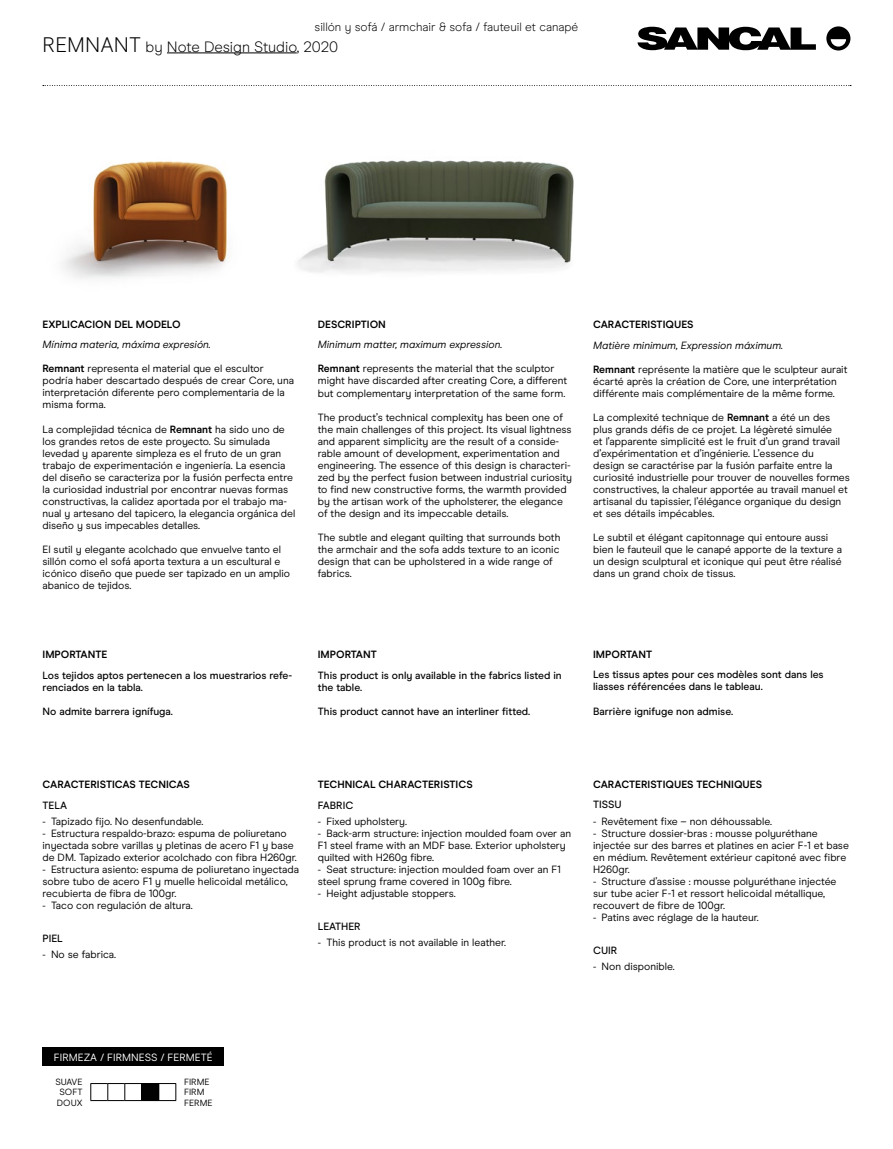
<style>
.page{position:relative;width:893px;height:1149px;background:#fff}
.page>*{position:absolute;margin:0;border:0;box-sizing:border-box;transform-origin:0 0}
.t1{font:300 15px "Modern Era";color:#000}
.t2{font:300 12px "Modern Era";color:#000}
.t3{font:10.5px/12px "Modern Era";color:#000}
.t4{font:500 10.5px/12px "Modern Era";color:#000}
.t5{font:700 10.5px "Modern Era";color:#000}
.t6{font:italic 10.5px "Modern Era";color:#000}
.t7{font:10.5px "Modern Era";color:#fff}
.t8{font:9px/10.5px "Modern Era";color:#000;text-align:justify}
.s1{font-size:21px}
.s2{font-weight:700}
.s3{font-family:"Myriad Pro"}
</style>
<div class="page">
<hr style="left:167px;top:52px;width:130px;height:1px;background:#000">
<svg style="left:43px;top:85px;width:808px;height:1px"></svg>
<svg style="left:826px;top:26px;width:24px;height:24px"></svg>
<svg style="left:637px;top:27px;width:179px;height:23px"></svg>
<img style="left:297px;top:160px;width:277px;height:113px">
<div style="left:43px;top:1047px;width:181px;height:18px;background:#000"></div>
<svg style="left:90px;top:1083px;width:86px;height:17px"></svg>
<img style="left:63px;top:161px;width:165px;height:118px">
<p class="t2" style="left:315px;top:20px;width:265px">sillón y sofá / armchair &amp; sofa / fauteuil et canapé</p>
<h1 class="t1" style="left:43px;top:38px;width:297px"><span class="s1">REMNANT</span> by Note Design Studio, 2020</h1>
<p class="t5" style="left:43px;top:318px;width:140px">EXPLICACION DEL MODELO</p>
<p class="t6" style="left:43px;top:338px;width:170px">Mínima materia, máxima expresión.</p>
<p class="t3" style="left:43px;top:363px;width:253px"><span class="s2">Remnant</span> representa el material que el escultor podría haber descartado después de crear Core, una interpretación diferente pero complementaria de la misma forma.</p>
<p class="t3" style="left:43px;top:423px;width:254px">La complejidad técnica de <span class="s2">Remnant</span> ha sido uno de los grandes retos de este proyecto. Su simulada levedad y aparente simpleza es el fruto de un gran trabajo de experimentación e ingeniería. La esencia del diseño se caracteriza por la fusión perfecta entre la curiosidad industrial por encontrar nuevas formas constructivas, la calidez aportada por el trabajo ma&shy;nual y artesano del tapicero, la elegancia orgánica del diseño y sus impecables detalles.</p>
<p class="t3" style="left:43px;top:543px;width:249px">El sutil y elegante acolchado que envuelve tanto el sillón como el sofá aporta textura a un escultural e icónico diseño que puede ser tapizado en un amplio abanico de tejidos.</p>
<p class="t5" style="left:318px;top:318px;width:70px">DESCRIPTION</p>
<p class="t6" style="left:318px;top:339px;width:186px">Minimum matter, maximum expression.</p>
<p class="t3" style="left:318px;top:363px;width:251px"><span class="s2">Remnant</span> represents the material that the sculptor might have discarded after creating Core, a different but complementary interpretation of the same form.</p>
<p class="t3" style="left:318px;top:411px;width:256px">The product’s technical complexity has been one of the main challenges of this project. Its visual lightness and apparent simplicity are the result of a conside&shy;rable amount of development, experimentation and engineering. The essence of this design is characteri&shy;zed by the perfect fusion between industrial curiosity to find new constructive forms, the warmth provided by the artisan work of the upholsterer, the elegance of the design and its impeccable details.</p>
<p class="t3" style="left:318px;top:531px;width:244px">The subtle and elegant quilting that surrounds both the armchair and the sofa adds texture to an iconic design that can be upholstered in a wide range of fabrics.</p>
<p class="t5" style="left:593px;top:318px;width:102px">CARACTERISTIQUES</p>
<p class="t6" style="left:593px;top:339px;width:192px">Matière minimum, Expression máximum.</p>
<p class="t3" style="left:593px;top:363px;width:256px"><span class="s2">Remnant</span> représente la matière que le sculpteur aurait écarté après la création de Core, une interprétation différente mais complémentaire de la même forme.</p>
<p class="t3" style="left:593px;top:411px;width:258px">La complexité technique de <span class="s2">Remnant</span> a été un des plus grands défis de ce projet. La légèreté simulée<br>et l’apparente simplicité est le fruit d’un grand travail d’expérimentation et d’ingénierie. L’essence du<br>design se caractérise par la fusión parfaite entre la curiosité industrielle pour trouver de nouvelles formes constructives, la chaleur apportée au travail manuel et artisanal du tapissier, l’élégance organique du design et ses détails impécables.</p>
<p class="t3" style="left:593px;top:531px;width:250px">Le subtil et élégant capitonnage qui entoure aussi bien le fauteuil que le canapé apporte de la texture a un design sculptural et iconique qui peut être réalisé dans un grand choix de tissus.</p>
<p class="t5" style="left:43px;top:648px;width:66px">IMPORTANTE</p>
<p class="t4" style="left:43px;top:669px;width:251px">Los tejidos aptos pertenecen a los muestrarios refe&shy;renciados en la tabla.</p>
<p class="t4" style="left:43px;top:705px;width:132px">No admite barrera ignífuga.</p>
<p class="t5" style="left:318px;top:648px;width:61px">IMPORTANT</p>
<p class="t4" style="left:318px;top:669px;width:245px">This product is only available in the fabrics listed in the table.</p>
<p class="t4" style="left:318px;top:705px;width:214px">This product cannot have an interliner fitted.</p>
<p class="t5" style="left:593px;top:647px;width:61px">IMPORTANT</p>
<p class="t4" style="left:593px;top:668px;width:232px">Les tissus aptes pour ces modèles sont dans les liasses référencées dans le tableau.</p>
<p class="t4" style="left:593px;top:705px;width:142px">Barrière ignifuge non admise.</p>
<p class="t5" style="left:43px;top:778px;width:149px">CARACTERISTICAS TECNICAS</p>
<p class="t4" style="left:43px;top:798px;width:26px">TELA</p>
<p class="t3" style="left:43px;top:815px;width:162px"><span class="s3">-</span> Tapizado fijo. No desenfundable.</p>
<p class="t3" style="left:43px;top:827px;width:256px"><span class="s3">-</span> Estructura respaldo-brazo: espuma de poliuretano inyectada sobre varillas y pletinas de acero F1 y base de DM. Tapizado exterior acolchado con fibra H260gr.</p>
<p class="t3" style="left:43px;top:863px;width:258px"><span class="s3">-</span> Estructura asiento: espuma de poliuretano inyectada sobre tubo de acero F1 y muelle helicoidal metálico, recubierta de fibra de 100gr.</p>
<p class="t3" style="left:43px;top:899px;width:152px"><span class="s3">-</span> Taco con regulación de altura.</p>
<p class="t4" style="left:43px;top:931px;width:22px">PIEL</p>
<p class="t3" style="left:43px;top:947px;width:75px"><span class="s3">-</span> No se fabrica.</p>
<p class="t5" style="left:318px;top:778px;width:156px">TECHNICAL CHARACTERISTICS</p>
<p class="t4" style="left:318px;top:798px;width:37px">FABRIC</p>
<p class="t3" style="left:318px;top:815px;width:91px"><span class="s3">-</span> Fixed upholstery.</p>
<p class="t3" style="left:318px;top:827px;width:255px"><span class="s3">-</span> Back-arm structure: injection moulded foam over an<br>F1 steel frame with an MDF base. Exterior upholstery quilted with H260g fibre.</p>
<p class="t3" style="left:318px;top:863px;width:245px"><span class="s3">-</span> Seat structure: injection moulded foam over an F1 steel sprung frame covered in 100g fibre.</p>
<p class="t3" style="left:318px;top:887px;width:139px"><span class="s3">-</span> Height adjustable stoppers.</p>
<p class="t4" style="left:318px;top:919px;width:44px">LEATHER</p>
<p class="t3" style="left:318px;top:935px;width:190px"><span class="s3">-</span> This product is not available in leather.</p>
<p class="t5" style="left:593px;top:777px;width:170px">CARACTERISTIQUES TECHNIQUES</p>
<p class="t4" style="left:593px;top:798px;width:30px">TISSU</p>
<p class="t3" style="left:593px;top:815px;width:180px"><span class="s3">-</span> Revêtement fixe – non déhoussable.</p>
<p class="t3" style="left:593px;top:827px;width:257px"><span class="s3">-</span> Structure dossier-bras : mousse polyuréthane injectée sur des barres et platines en acier F-1 et base en médium. Revêtement extérieur capitoné avec fibre H260gr.</p>
<p class="t3" style="left:593px;top:875px;width:245px"><span class="s3">-</span> Structure d’assise : mousse polyuréthane injectée sur tube acier F-1 et ressort helicoidal métallique, recouvert de fibre de 100gr.</p>
<p class="t3" style="left:593px;top:911px;width:167px"><span class="s3">-</span> Patins avec réglage de la hauteur.</p>
<p class="t4" style="left:593px;top:943px;width:26px">CUIR</p>
<p class="t3" style="left:593px;top:959px;width:83px"><span class="s3">-</span> Non disponible.</p>
<p class="t7" style="left:54px;top:1051px;width:160px">FIRMEZA / FIRMNESS / FERMETÉ</p>
<p class="t8" style="left:55px;top:1076px;width:29px">SUAVE SOFT DOUX</p>
<p class="t8" style="left:184px;top:1076px;width:30px;text-align:left">FIRME<br>FIRM<br>FERME</p>
</div>
